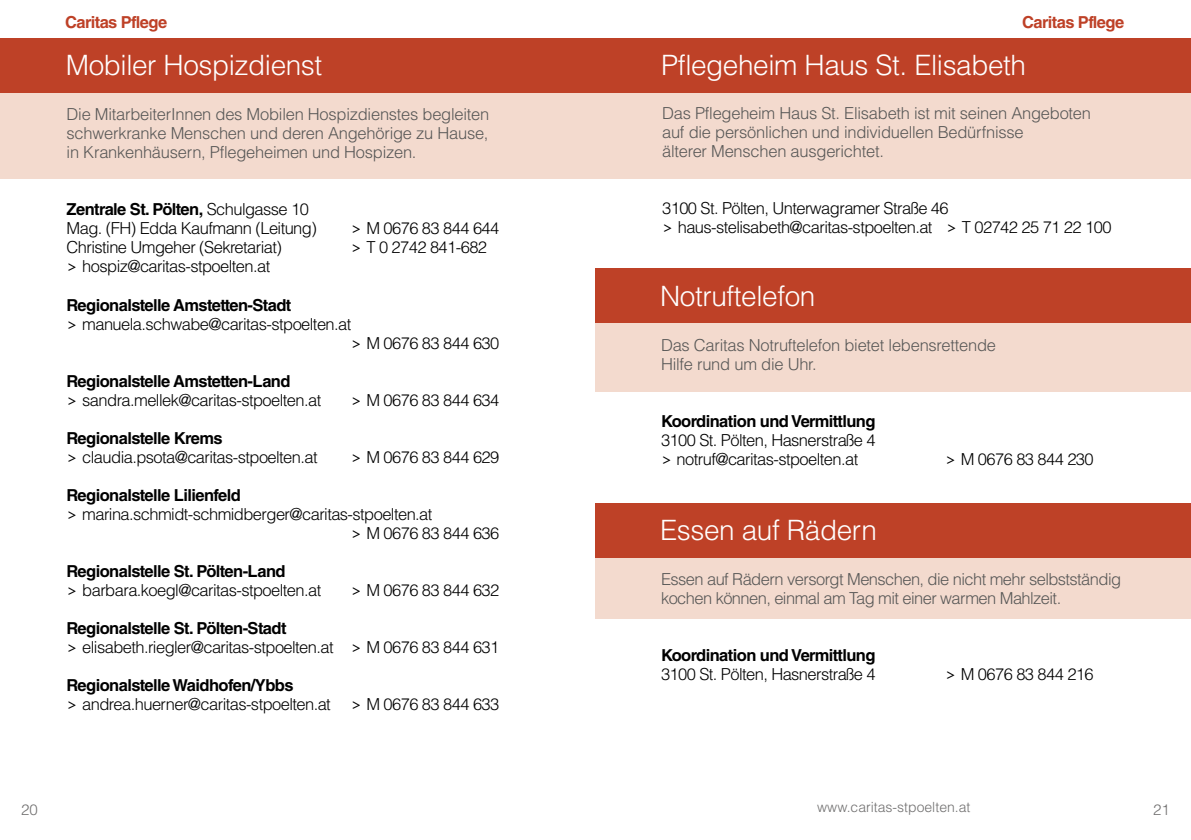
<style>
.page{position:relative;width:1191px;height:840px;background:#fff}
.page>*{position:absolute;margin:0;border:0;box-sizing:border-box;transform-origin:0 0}
.t1{font:300 28px "Helvetica LT Std";letter-spacing:-.015em;color:#fff}
.t2{font:300 16.4px/19px "Helvetica LT Std";letter-spacing:-.035em;color:#000}
.t3{font:300 16.4px/19px "Helvetica LT Std";letter-spacing:-.015em;color:#575756}
.t4{font:700 16.4px "Helvetica LT Std";letter-spacing:-.035em;color:#000}
.t5{font:300 16.4px/19px "Helvetica LT Std";letter-spacing:-.035em;color:#575756}
.t6{font:700 16.4px "Helvetica LT Std";letter-spacing:-.035em;color:#be4127}
.t7{font:300 15px "Helvetica LT Std";color:#706f6f}
.t8{font:300 14px "Helvetica LT Std";color:#706f6f}
.s1{font-weight:700}
</style>
<div class="page">
<div style="left:0;top:51px;width:1191px;height:128px;background:#f3dace"></div>
<div style="left:0;top:38px;width:1191px;height:54px;background:#be4127"></div>
<div style="left:595px;top:281px;width:596px;height:110px;background:#f3dace"></div>
<div style="left:595px;top:268px;width:596px;height:55px;background:#be4127"></div>
<div style="left:595px;top:515px;width:596px;height:103px;background:#f3dace"></div>
<div style="left:595px;top:502px;width:596px;height:55px;background:#be4127"></div>
<p class="t6" style="left:65px;top:12px;width:104px">Caritas Pflege</p>
<p class="t6" style="left:1022px;top:12px;width:104px">Caritas Pflege</p>
<h1 class="t1" style="left:66px;top:48px;width:258px">Mobiler Hospizdienst</h1>
<h1 class="t1" style="left:661px;top:48px;width:366px">Pflegeheim Haus St. Elisabeth</h1>
<p class="t3" style="left:67px;top:105px;width:424px;text-align:justify">Die MitarbeiterInnen des Mobilen Hospizdienstes begleiten schwerkranke Menschen und deren Angehörige zu Hause, in Krankenhäusern, Pflegeheimen und Hospizen.</p>
<p class="t3" style="left:662px;top:104px;width:430px">Das Pflegeheim Haus St. Elisabeth ist mit seinen Angeboten auf die persönlichen und individuellen Bedürfnisse<br>älterer Menschen ausgerichtet.</p>
<p class="t2" style="left:67px;top:200px;width:252px"><span class="s1">Zentrale St. Pölten,</span> Schulgasse 10<br>Mag. (FH) Edda Kaufmann (Leitung)</p>
<p class="t2" style="left:366px;top:219px;width:134px">M 0676 83 844 644</p>
<p class="t2" style="left:662px;top:199px;width:288px;text-align:center">3100 St. Pölten, Unterwagramer Straße 46 haus-stelisabeth@caritas-stpoelten.at</p>
<p class="t2" style="left:962px;top:218px;width:151px">T 02742 25 71 22 100</p>
<p class="t2" style="left:67px;top:238px;width:217px">Christine Umgeher (Sekretariat)</p>
<p class="t2" style="left:366px;top:238px;width:122px">T 0 2742 841-682</p>
<p class="t2" style="left:82px;top:257px;width:190px">hospiz@caritas-stpoelten.at</p>
<p class="t4" style="left:67px;top:294px;width:226px">Regionalstelle Amstetten-Stadt</p>
<p class="t2" style="left:82px;top:314px;width:271px">manuela.schwabe@caritas-stpoelten.at</p>
<p class="t2" style="left:366px;top:333px;width:134px">M 0676 83 844 630</p>
<p class="t4" style="left:67px;top:370px;width:225px">Regionalstelle Amstetten-Land</p>
<p class="t2" style="left:82px;top:390px;width:240px">sandra.mellek@caritas-stpoelten.at</p>
<p class="t2" style="left:366px;top:390px;width:134px">M 0676 83 844 634</p>
<p class="t4" style="left:67px;top:427px;width:157px">Regionalstelle Krems</p>
<p class="t2" style="left:82px;top:447px;width:237px">claudia.psota@caritas-stpoelten.at</p>
<p class="t2" style="left:366px;top:447px;width:134px">M 0676 83 844 629</p>
<p class="t4" style="left:67px;top:484px;width:176px">Regionalstelle Lilienfeld</p>
<p class="t2" style="left:366px;top:504px;width:134px;text-indent:-284px">marina.schmidt-schmidberger@caritas-stpoelten.at<br>M 0676 83 844 636</p>
<p class="t4" style="left:67px;top:560px;width:220px">Regionalstelle St. Pölten-Land</p>
<p class="t2" style="left:82px;top:580px;width:240px">barbara.koegl@caritas-stpoelten.at</p>
<p class="t2" style="left:366px;top:580px;width:134px">M 0676 83 844 632</p>
<p class="t4" style="left:67px;top:617px;width:221px">Regionalstelle St. Pölten-Stadt</p>
<p class="t2" style="left:82px;top:637px;width:253px">elisabeth.riegler@caritas-stpoelten.at</p>
<p class="t2" style="left:366px;top:637px;width:134px">M 0676 83 844 631</p>
<p class="t4" style="left:67px;top:674px;width:228px">Regionalstelle Waidhofen/Ybbs</p>
<p class="t2" style="left:82px;top:694px;width:250px">andrea.huerner@caritas-stpoelten.at</p>
<p class="t2" style="left:366px;top:694px;width:134px">M 0676 83 844 633</p>
<h1 class="t1" style="left:660px;top:278px;width:157px">Notruftelefon</h1>
<p class="t3" style="left:661px;top:335px;width:336px">Das Caritas Notruftelefon bietet lebensrettende<br>Hilfe rund um die Uhr.</p>
<p class="t4" style="left:661px;top:411px;width:216px">Koordination und Vermittlung</p>
<p class="t2" style="left:661px;top:430px;width:216px;text-align:center">3100 St. Pölten, Hasnerstraße 4 notruf@caritas-stpoelten.at</p>
<h1 class="t1" style="left:660px;top:512px;width:218px">Essen auf Rädern</h1>
<p class="t2" style="left:960px;top:449px;width:134px">M 0676 83 844 230</p>
<p class="t5" style="left:661px;top:569px;width:462px">Essen auf Rädern versorgt Menschen, die nicht mehr selbstständig kochen können, einmal am Tag mit einer warmen Mahlzeit.</p>
<p class="t4" style="left:661px;top:645px;width:216px">Koordination und Vermittlung</p>
<p class="t2" style="left:661px;top:664px;width:216px">3100 St. Pölten, Hasnerstraße 4</p>
<p class="t2" style="left:960px;top:664px;width:134px">M 0676 83 844 216</p>
<p class="t7" style="left:21px;top:800px;width:18px">20</p>
<p class="t8" style="left:817px;top:798px;width:155px">www.caritas-stpoelten.at</p>
<p class="t7" style="left:1153px;top:800px;width:18px">21</p>
</div>
